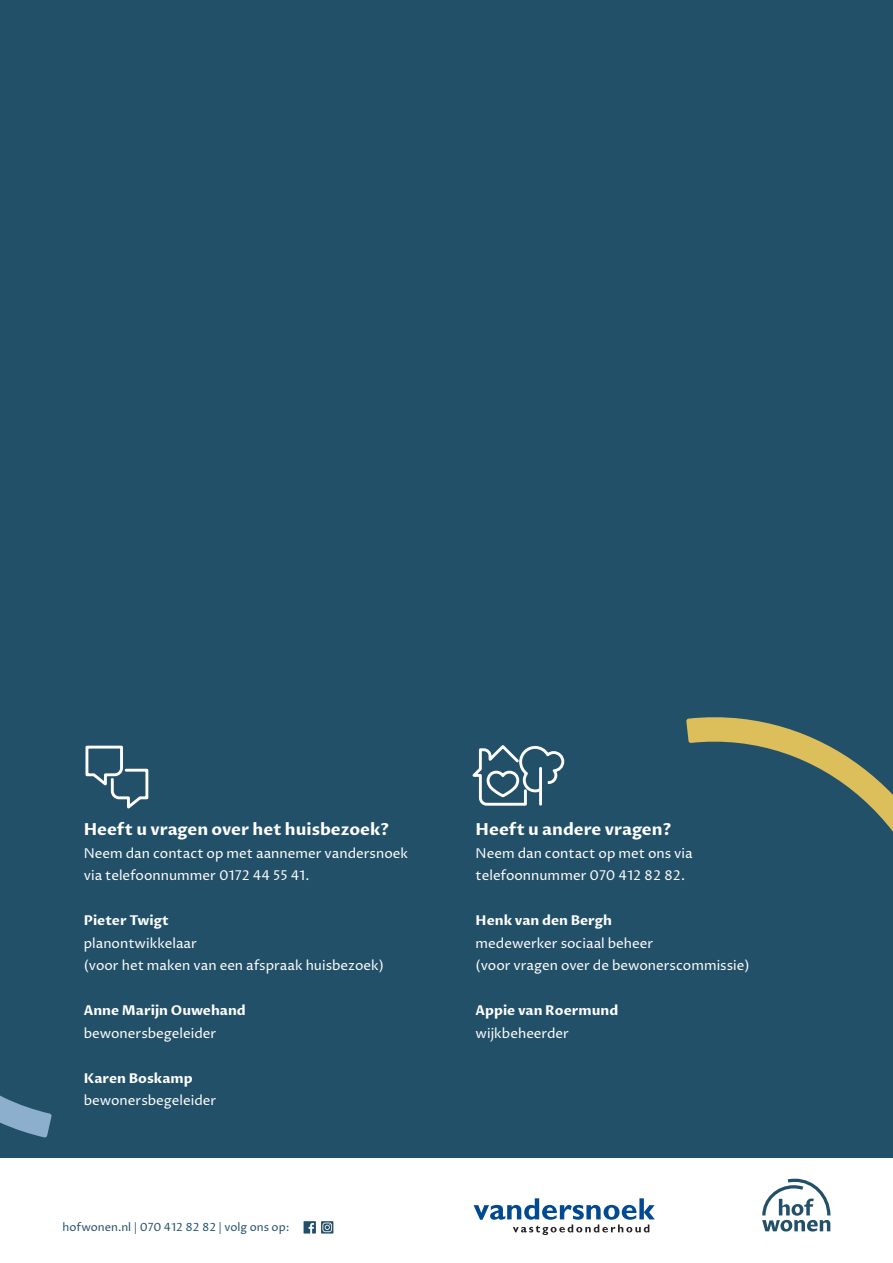
<style>
.page{position:relative;width:893px;height:1263px;background:#fff}
.page>*{position:absolute;margin:0;border:0;box-sizing:border-box;transform-origin:0 0}
.Subkop{font:700 16.5px "Proza Libre";color:#fff}
.Broodtekst{font:13.5px/22.5px "Proza Libre";color:#fff}
.Broodtekst-2{font:700 13.5px "Proza Libre";color:#fff}
.Broodtekst-3{font:11.25px "Proza Libre";color:#235069}
.s1{color:#fff}
</style>
<div class="page">
<div style="left:0;top:0;width:893px;height:1157px;background:#235069"></div>
<svg style="left:85px;top:745px;width:64px;height:64px"></svg>
<svg style="left:472px;top:745px;width:93px;height:61px"></svg>
<hr style="left:539px;top:768px;width:3px;height:36px;background:#fff">
<svg style="left:686px;top:717px;width:207px;height:115px"></svg>
<svg style="left:0;top:1095px;width:52px;height:43px"></svg>
<svg style="left:474px;top:1198px;width:181px;height:37px"></svg>
<svg style="left:762px;top:1179px;width:68px;height:52px"></svg>
<svg style="left:304px;top:1221px;width:29px;height:12px"></svg>
<p class="Subkop" style="left:84px;top:819px;width:307px">Heeft u vragen over het huisbezoek?</p>
<p class="Broodtekst" style="left:84px;top:842px;width:326px">Neem dan contact op met aannemer vandersnoek via telefoonnummer 0172 44 55 41.</p>
<p class="Broodtekst-2" style="left:84px;top:912px;width:87px">Pieter Twigt</p>
<p class="Broodtekst" style="left:84px;top:932px;width:302px">planontwikkelaar<br>(voor het maken van een afspraak huisbezoek)</p>
<p class="Broodtekst-2" style="left:84px;top:1002px;width:164px">Anne Marijn Ouwehand</p>
<p class="Broodtekst" style="left:84px;top:1022px;width:134px">bewonersbegeleider</p>
<p class="Broodtekst-2" style="left:84px;top:1069px;width:110px">Karen Boskamp</p>
<p class="Broodtekst" style="left:84px;top:1089px;width:134px">bewonersbegeleider</p>
<p class="Broodtekst-3" style="left:63px;top:1221px;width:258px">hofwonen.nl | 070 412 82 82 | volg ons op:<span class="s1">_____</span></p>
<p class="Subkop" style="left:476px;top:819px;width:197px">Heeft u andere vragen?</p>
<p class="Broodtekst" style="left:476px;top:842px;width:219px">Neem dan contact op met ons via</p>
<p class="Broodtekst" style="left:476px;top:864px;width:211px">telefoonnummer 070 412 82 82.</p>
<p class="Broodtekst-2" style="left:476px;top:912px;width:138px">Henk van den Bergh</p>
<p class="Broodtekst" style="left:476px;top:932px;width:276px">medewerker sociaal beheer<br>(voor vragen over de bewonerscommissie)</p>
<p class="Broodtekst-2" style="left:476px;top:1002px;width:144px">Appie van Roermund</p>
<p class="Broodtekst" style="left:476px;top:1022px;width:95px">wijkbeheerder</p>
</div>
